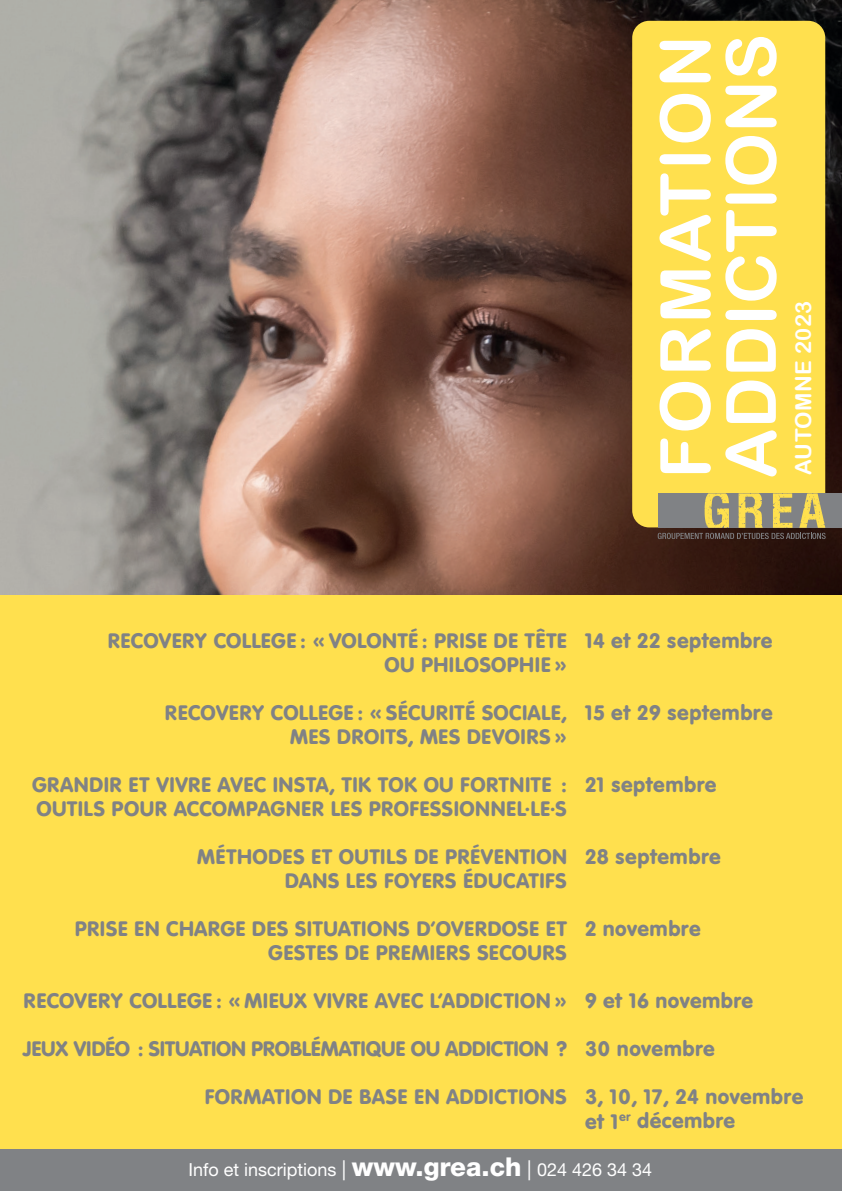
<style>
.page{position:relative;width:842px;height:1191px;background:#fff}
.page>*{position:absolute;margin:0;border:0;box-sizing:border-box;transform-origin:0 0}
.t1{font:69.3px/65.9px "Arial Rounded MT Bold";color:#fff}
.t2{font:22px/24px "VAG Rundschrift D";letter-spacing:.01em;color:#808285;text-align:right}
.t3{font:22px "Arial Rounded MT Bold";letter-spacing:.015em;color:#fff}
.t4{font:18px "Helvetica Neue LT Std";color:#fff}
.s1{font-size:20px}
.s2{font-weight:800;font-size:26px}
</style>
<div class="page">
<div style="left:0;top:593px;width:842px;height:598px;background:#ffe04e"></div>
<img style="left:0;top:0;width:842px;height:594px">
<div style="left:0;top:1149px;width:842px;height:42px;background:#808285"></div>
<div style="left:632px;top:21px;width:193px;height:506px;background:#ffe04e;border-radius:17px"></div>
<div style="left:753px;top:493px;width:89px;height:35px;background:#808285"></div>
<svg style="left:658px;top:493px;width:168px;height:46px"></svg>
<h1 class="t1" style="left:651px;top:478px;width:446px;rotate:-90deg">FORMATION<br>ADDICTIONS</h1>
<p class="t3" style="left:790px;top:475px;width:175px;rotate:-90deg">AUTOMNE 2023</p>
<p class="t2" style="left:108px;top:629px;width:461px">RECOVERY COLLEGE : « VOLONTÉ : PRISE DE TÊTE<br>OU PHILOSOPHIE »</p>
<p class="t2" style="left:165px;top:701px;width:404px">RECOVERY COLLEGE : « SÉCURITÉ SOCIALE,<br>MES DROITS, MES DEVOIRS »</p>
<p class="t2" style="left:32px;top:773px;width:536px;text-align:left">GRANDIR ET VIVRE AVEC INSTA, TIK TOK OU FORTNITE :<br>OUTILS POUR ACCOMPAGNER LES PROFESSIONNEL·LE·S</p>
<p class="t2" style="left:197px;top:845px;width:371px">MÉTHODES ET OUTILS DE PRÉVENTION<br>DANS LES FOYERS ÉDUCATIFS</p>
<p class="t2" style="left:75px;top:917px;width:494px">PRISE EN CHARGE DES SITUATIONS D’OVERDOSE ET<br>GESTES DE PREMIERS SECOURS</p>
<p class="t2" style="left:23px;top:977px;width:546px;line-height:48px">RECOVERY COLLEGE : « MIEUX VIVRE AVEC L’ADDICTION»<br>JEUX VIDÉO : SITUATION PROBLÉMATIQUE OU ADDICTION ?<br>FORMATION DE BASE EN ADDICTIONS</p>
<p class="t2" style="left:585px;top:629px;width:189px">14 et 22 septembre</p>
<p class="t2" style="left:585px;top:701px;width:189px">15 et 29 septembre</p>
<p class="t2" style="left:585px;top:773px;width:133px">21 septembre</p>
<p class="t2" style="left:585px;top:845px;width:137px">28 septembre</p>
<p class="t2" style="left:585px;top:917px;width:117px">2 novembre</p>
<p class="t2" style="left:585px;top:977px;width:220px;line-height:48px;text-align:left">9 et 16 novembre<br>30 novembre<br>3, 10, 17, 24 novembre</p>
<p class="t2" style="left:585px;top:1109px;width:152px">et 1<sup>er</sup> décembre</p>
<p class="t4" style="left:188px;top:1159px;width:465px">Info et inscriptions <span class="s1">|</span> <span class="s2">www.grea.ch</span> <span class="s1">|</span> 024 426 34 34</p>
</div>
